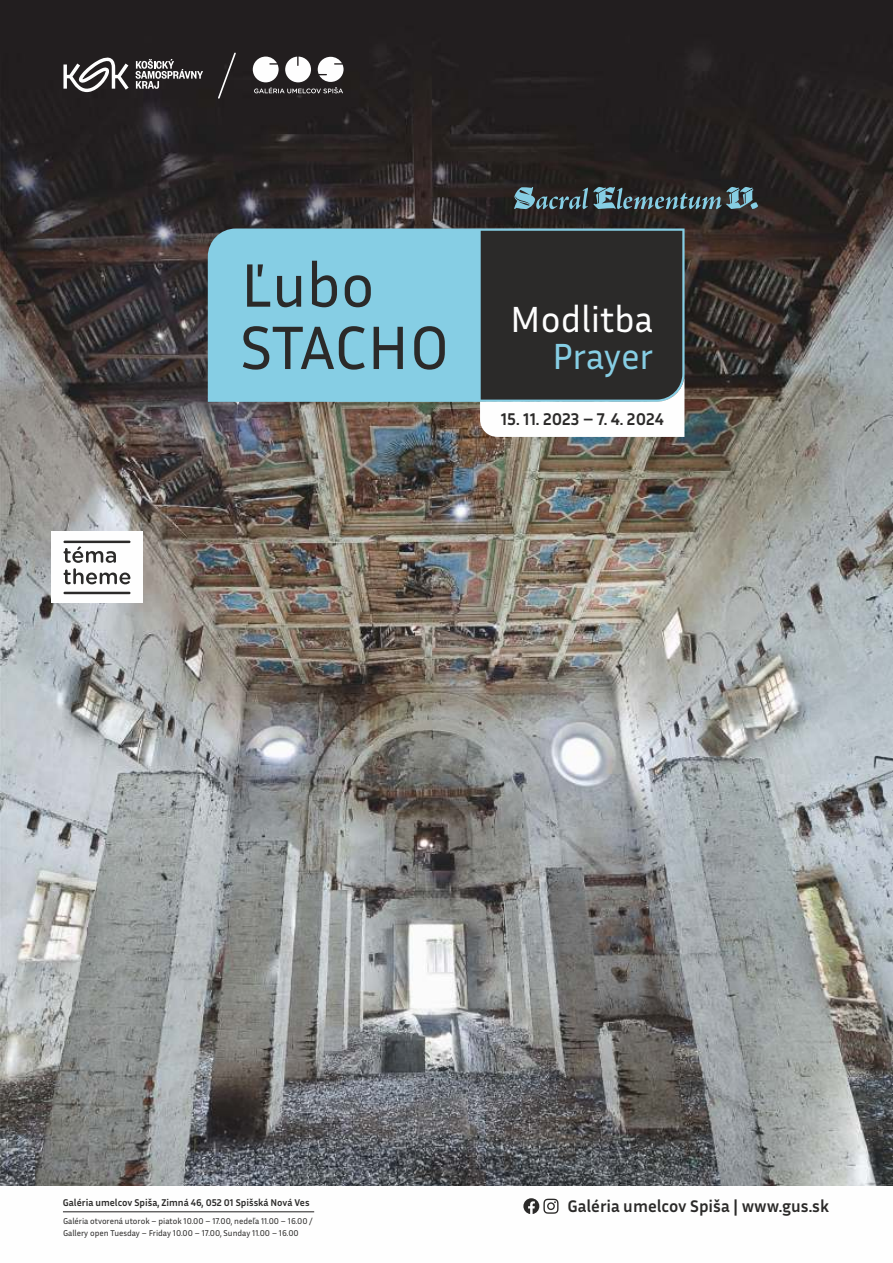
<style>
.page{position:relative;width:893px;height:1263px;background:#fff}
.page>*{position:absolute;margin:0;border:0;box-sizing:border-box;transform-origin:0 0}
.t1{font:62.1px/62.4px "Inria Sans";color:#2b2a29}
.t2{font:36.9px "Inria Sans";color:#fefefe}
.t3{font:36.9px "Inria Sans";letter-spacing:-.01em;color:#86cee4}
.t4{font:700 17.25px "Inria Sans";color:#2b2a29}
.t5{font:700 17.1px "Inria Sans";color:#2b2a29}
.t6{font:700 9.9px "Inria Sans";color:#2b2a29}
.t7{font:8.55px/11.7px "Inria Sans";color:#2b2a29}
</style>
<div class="page">
<img style="left:0;top:0;width:893px;height:1186px">
<svg style="left:523px;top:1198px;width:35px;height:16px"></svg>
<hr style="left:63px;top:1211px;width:251px;height:1px;background:#2b2a29">
<div style="left:51px;top:532px;width:92px;height:71px;background:#fefefe"></div>
<svg style="left:63px;top:546px;width:67px;height:38px"></svg>
<hr style="left:63px;top:541px;width:68px;height:2px;background:#2b2a29">
<hr style="left:63px;top:592px;width:68px;height:2px;background:#2b2a29">
<svg style="left:218px;top:53px;width:18px;height:46px"></svg>
<svg style="left:63px;top:57px;width:66px;height:35px"></svg>
<svg style="left:136px;top:59px;width:67px;height:30px;background:#5e5b5b"></svg>
<svg style="left:253px;top:57px;width:91px;height:36px"></svg>
<svg style="left:514px;top:187px;width:244px;height:23px;background:#475b61"></svg>
<div style="left:208px;top:228px;width:477px;height:174px;background:#86cee4"></div>
<svg style="left:480px;top:231px;width:204px;height:206px"></svg>
<h1 class="t1" style="left:240px;top:252px;width:211px">Ľubo<br>STACHO</h1>
<h2 class="t2" style="left:510px;top:296px;width:144px">Modlitba</h2>
<h2 class="t3" style="left:552px;top:333px;width:102px">Prayer</h2>
<h3 class="t4" style="left:501px;top:408px;width:165px">15. 11. 2023 – 7. 4. 2024</h3>
<p class="t6" style="left:63px;top:1196px;width:248px">Galéria umelcov Spiša, Zimná 46, 052 01 Spišská Nová Ves</p>
<p class="t7" style="left:63px;top:1215px;width:251px">Galéria otvorená utorok – piatok 10.00 – 17.00, nedeľa 11.00 – 16.00 /<br>Gallery open Tuesday – Friday 10.00 – 17.00, Sunday 11.00 – 16.00</p>
<h3 class="t5" style="left:567px;top:1195px;width:263px">Galéria umelcov Spiša | www.gus.sk</h3>
</div>
